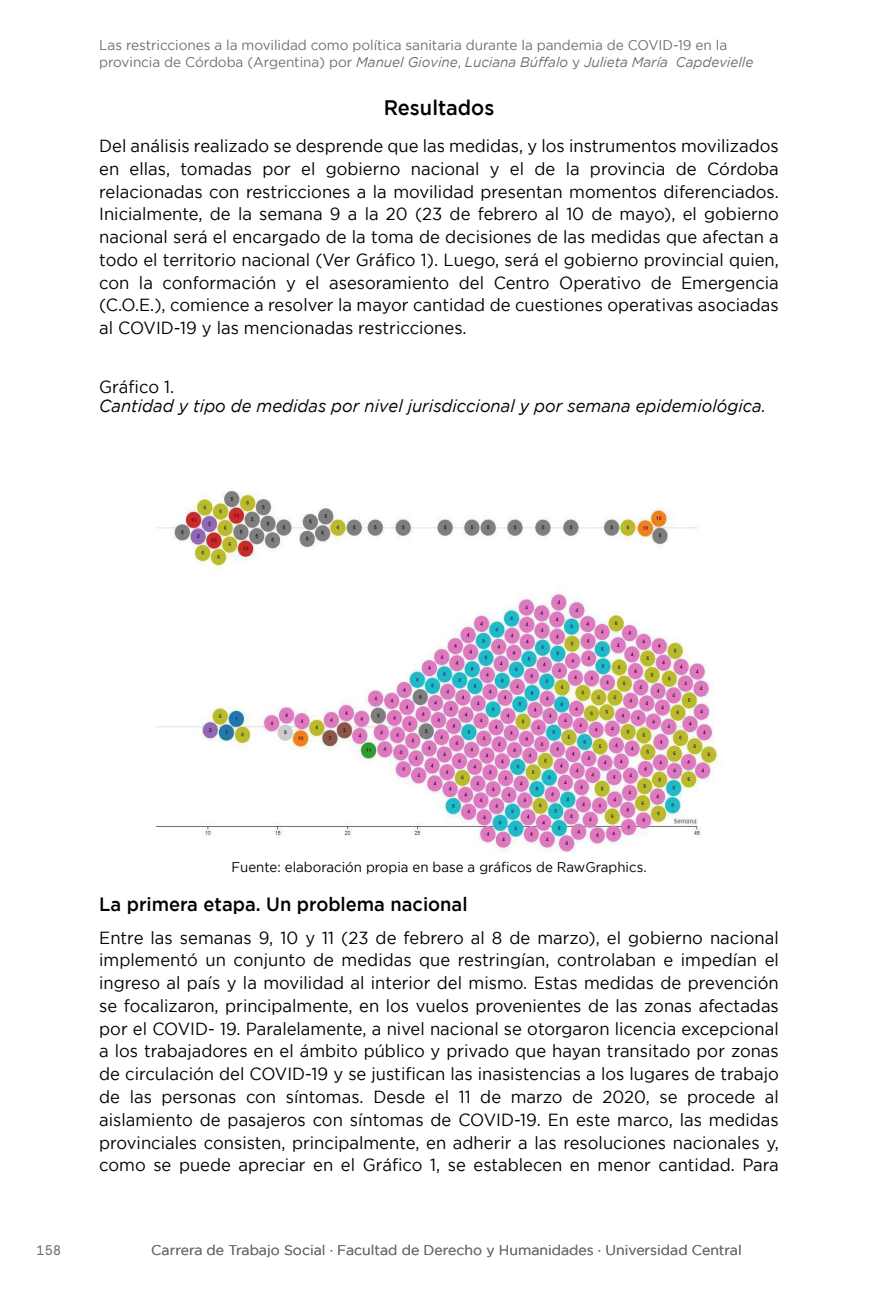
<style>
.page{position:relative;width:893px;height:1290px;background:#fff}
.page>*{position:absolute;margin:0;border:0;box-sizing:border-box;transform-origin:0 0}
.t1{font:500 21px "Gotham";color:#000;scale:.95 1}
.t2{font:500 19.25px "Gotham";color:#000;scale:.95 1}
.t3{font:17.5px/22.8px "Gotham";color:#000;text-align:justify;scale:.95 1}
.t4{font:italic 17.5px "Gotham";color:#000;scale:.95 1}
.t5{font:14px/16.8px "Gotham";letter-spacing:-.005em;color:#706f6f}
.t6{font:14px "Gotham";color:#000;scale:.95 1}
.t7{font:14px "Apercu Mono";color:#706f6f}
.s1{font-style:italic}
</style>
<div class="page">
<img style="left:157px;top:491px;width:564px;height:361px">
<p class="t5" style="left:99px;top:36px;width:656px">Las restricciones a la movilidad como política sanitaria durante la pandemia de COVID-19 en la provincia de Córdoba (Argentina) por <span class="s1">Manuel Giovine</span>, <span class="s1">Luciana Búffalo</span> y <span class="s1">Julieta María Capdevielle</span></p>
<p class="t1" style="left:384px;top:95px;width:118px">Resultados</p>
<p class="t3" style="left:99px;top:134px;width:717px">Del análisis realizado se desprende que las medidas, y los instrumentos movilizados en ellas, tomadas por el gobierno nacional y el de la provincia de Córdoba relacionadas con restricciones a la movilidad presentan momentos diferenciados.<br>Inicialmente, de la semana 9 a la 20 (23 de febrero al 10 de mayo), el gobierno nacional será el encargado de la toma de decisiones de las medidas que afectan a todo el territorio nacional (Ver Gráfico 1). Luego, será el gobierno provincial quien, con la conformación y el asesoramiento del Centro Operativo de Emergencia (C.O.E.), comience a resolver la mayor cantidad de cuestiones operativas asociadas al COVID-19 y las mencionadas restricciones.</p>
<p class="t3" style="left:99px;top:375px;width:80px">Gráfico 1.</p>
<p class="t4" style="left:99px;top:396px;width:703px">Cantidad y tipo de medidas por nivel jurisdiccional y por semana epidemiológica.</p>
<p class="t6" style="left:231px;top:859px;width:438px">Fuente: elaboración propia en base a gráficos de RawGraphics.</p>
<p class="t2" style="left:99px;top:893px;width:389px">La primera etapa. Un problema nacional</p>
<p class="t3" style="left:99px;top:926px;width:717px">Entre las semanas 9, 10 y 11 (23 de febrero al 8 de marzo), el gobierno nacional implementó un conjunto de medidas que restringían, controlaban e impedían el ingreso al país y la movilidad al interior del mismo. Estas medidas de prevención se focalizaron, principalmente, en los vuelos provenientes de las zonas afectadas por el COVID- 19. Paralelamente, a nivel nacional se otorgaron licencia excepcional a los trabajadores en el ámbito público y privado que hayan transitado por zonas de circulación del COVID-19 y se justifican las inasistencias a los lugares de trabajo de las personas con síntomas. Desde el 11 de marzo de 2020, se procede al aislamiento de pasajeros con síntomas de COVID-19. En este marco, las medidas provinciales consisten, principalmente, en adherir a las resoluciones nacionales y, como se puede apreciar en el Gráfico 1, se establecen en menor cantidad. Para</p>
<p class="t7" style="left:36px;top:1242px;width:27px">158</p>
<p class="t5" style="left:151px;top:1241px;width:592px">Carrera de Trabajo Social · Facultad de Derecho y Humanidades · Universidad Central</p>
</div>
